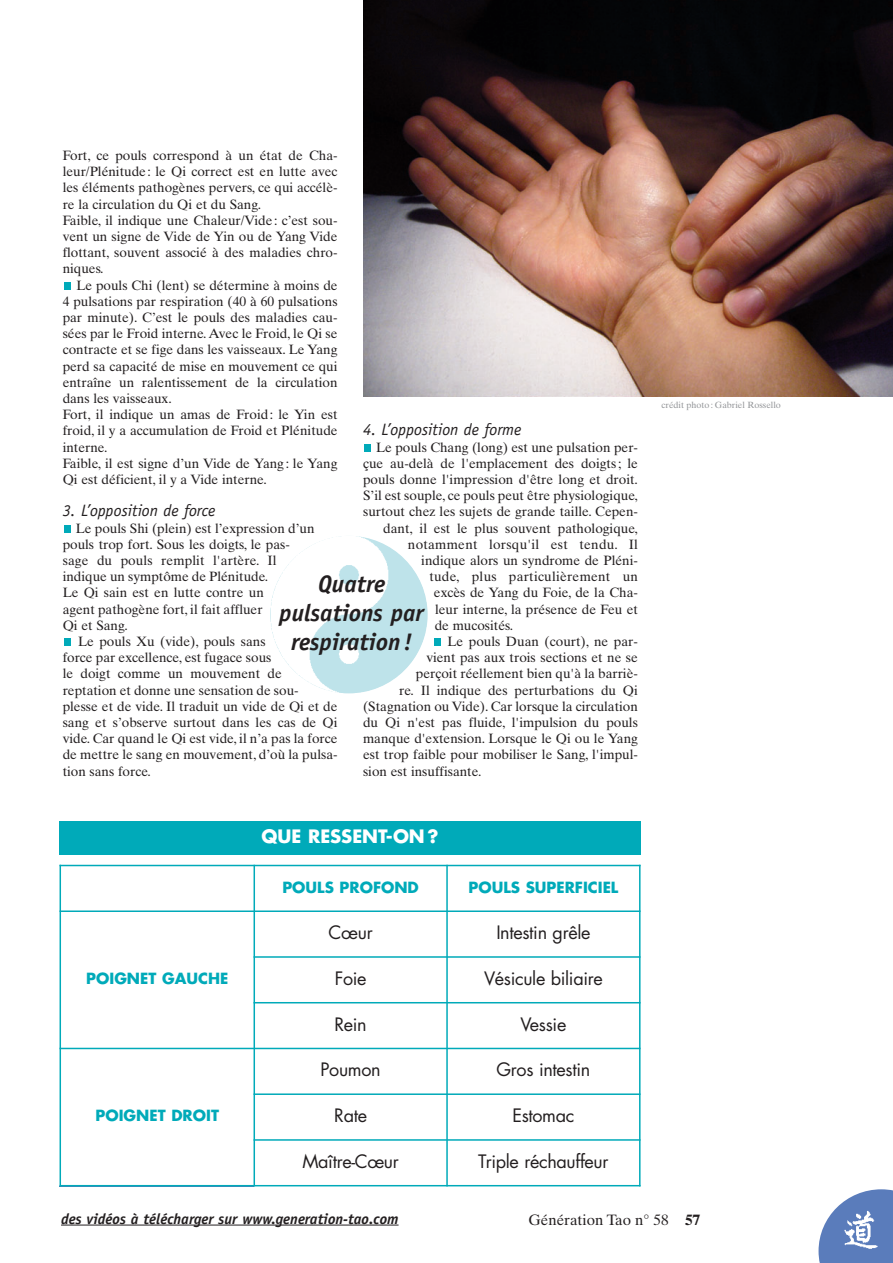
<style>
.page{position:relative;width:893px;height:1263px;background:#fff}
.page>*{position:absolute;margin:0;border:0;box-sizing:border-box;transform-origin:0 0}
.t1{font:italic 700 24px/28.8px "Officina Sans";color:#231f20;text-align:center}
.t2{font:18px "Futura";letter-spacing:-.02em;color:#231f20}
.t3{font:700 18px "Futura";color:#fff}
.t4{font:italic 16.5px "Officina Sans";color:#231f20}
.t5{font:700 15px "Futura";color:#00aab9}
.t6{font:italic 700 15px "Officina Sans";color:#231f20}
.t7{font:15px "Times Ten";color:#231f20}
.t8{font:13.5px/16.2px "Times Ten";color:#231f20}
.t9{font:13.5px "Times Ten";letter-spacing:.02em;color:#231f20}
.t10{font:9px "Times Ten";color:#939598}
.s1{font-weight:700}
</style>
<div class="page">
<svg style="left:818px;top:1189px;width:75px;height:74px"></svg>
<img style="left:843px;top:1208px;width:37px;height:43px">
<hr style="left:61px;top:1225px;width:338px;height:1px;background:#231f20">
<div style="left:434px;top:639px;width:6px;height:7px;background:#00aab9"></div>
<div style="left:365px;top:444px;width:6px;height:8px;background:#00aab9"></div>
<div style="left:64px;top:282px;width:7px;height:8px;background:#00aab9"></div>
<div style="left:64px;top:639px;width:7px;height:7px;background:#00aab9"></div>
<div style="left:64px;top:525px;width:7px;height:8px;background:#00aab9"></div>
<img style="left:364px;top:0;width:529px;height:396px">
<div style="left:60px;top:821px;width:581px;height:34px;background:#00aab9"></div>
<img style="left:270px;top:536px;width:158px;height:157px;border-radius:50%">
<hr style="left:60px;top:865px;width:1px;height:321px;background:#00aab9">
<hr style="left:254px;top:865px;width:1px;height:321px;background:#00aab9">
<hr style="left:446px;top:865px;width:2px;height:321px;background:#00aab9">
<hr style="left:639px;top:865px;width:2px;height:321px;background:#00aab9">
<hr style="left:60px;top:865px;width:581px;height:1px;background:#00aab9">
<hr style="left:60px;top:910px;width:581px;height:2px;background:#00aab9">
<hr style="left:254px;top:956px;width:387px;height:2px;background:#00aab9">
<hr style="left:254px;top:1002px;width:387px;height:1px;background:#00aab9">
<hr style="left:60px;top:1048px;width:581px;height:1px;background:#00aab9">
<hr style="left:254px;top:1093px;width:387px;height:2px;background:#00aab9">
<hr style="left:254px;top:1139px;width:387px;height:2px;background:#00aab9">
<hr style="left:60px;top:1185px;width:581px;height:1px;background:#00aab9">
<p class="t8" style="left:63px;top:149px;width:276px">Fort, ce pouls correspond à un état de Cha&shy;leur/Plénitude : le Qi correct est en lutte avec les éléments pathogènes pervers, ce qui accélè&shy;re la circulation du Qi et du Sang.<br>Faible, il indique une Chaleur/Vide : c’est sou&shy;vent un signe de Vide de Yin ou de Yang Vide flottant, souvent associé à des maladies chro&shy;niques.</p>
<p class="t8" style="left:63px;top:278px;width:276px;text-indent:14px">Le pouls Chi (lent) se détermine à moins de 4 pulsations par respiration (40 à 60 pulsations par minute). C’est le pouls des maladies cau&shy;sées par le Froid interne. Avec le Froid, le Qi se contracte et se fige dans les vaisseaux. Le Yang perd sa capacité de mise en mouvement ce qui entraîne un ralentissement de la circulation dans les vaisseaux.<br>Fort, il indique un amas de Froid : le Yin est froid, il y a accumulation de Froid et Plénitude interne.<br>Faible, il est signe d’un Vide de Yang : le Yang Qi est déficient, il y a Vide interne.</p>
<p class="t4" style="left:63px;top:504px;width:154px">3. L’opposition de force</p>
<p class="t8" style="left:76px;top:521px;width:240px">Le pouls Shi (plein) est l’expression d’un</p>
<p class="t8" style="left:63px;top:537px;width:229px">pouls trop fort. Sous les doigts, le pas-</p>
<p class="t8" style="left:63px;top:554px;width:215px">sage du pouls remplit l'artère. Il</p>
<p class="t8" style="left:63px;top:570px;width:207px">indique un symptôme de Plénitude.</p>
<p class="t8" style="left:63px;top:586px;width:203px">Le Qi sain est en lutte contre un</p>
<p class="t8" style="left:63px;top:602px;width:201px">agent pathogène fort, il fait affluer</p>
<p class="t8" style="left:63px;top:618px;width:67px">Qi et Sang.</p>
<p class="t8" style="left:78px;top:635px;width:189px">Le pouls Xu (vide), pouls sans</p>
<p class="t8" style="left:63px;top:651px;width:210px">force par excellence, est fugace sous</p>
<p class="t8" style="left:63px;top:667px;width:221px">le doigt comme un mouvement de</p>
<p class="t8" style="left:63px;top:683px;width:237px">reptation et donne une sensation de sou-</p>
<p class="t8" style="left:63px;top:699px;width:276px">plesse et de vide. Il traduit un vide de Qi et de</p>
<p class="t8" style="left:63px;top:716px;width:276px">sang et s’observe surtout dans les cas de Qi</p>
<p class="t8" style="left:63px;top:732px;width:276px">vide. Car quand le Qi est vide, il n’a pas la force</p>
<p class="t8" style="left:63px;top:748px;width:276px">de mettre le sang en mouvement, d’où la pulsa-</p>
<p class="t8" style="left:63px;top:764px;width:90px">tion sans force.</p>
<p class="t4" style="left:363px;top:423px;width:160px">4. L’opposition de forme</p>
<p class="t8" style="left:376px;top:440px;width:263px">Le pouls Chang (long) est une pulsation per-</p>
<p class="t8" style="left:363px;top:456px;width:276px">çue au-delà de l'emplacement des doigts ; le</p>
<p class="t8" style="left:363px;top:473px;width:276px">pouls donne l'impression d'être long et droit.</p>
<p class="t8" style="left:363px;top:489px;width:276px">S’il est souple, ce pouls peut être physiologique,</p>
<p class="t8" style="left:363px;top:505px;width:276px">surtout chez les sujets de grande taille. Cepen-</p>
<p class="t8" style="left:383px;top:521px;width:256px">dant, il est le plus souvent pathologique,</p>
<p class="t9" style="left:408px;top:539px;width:232px">notamment lorsqu'il est tendu. Il</p>
<p class="t8" style="left:421px;top:554px;width:218px">indique alors un syndrome de Pléni-</p>
<p class="t9" style="left:429px;top:572px;width:210px">tude, plus particulièrement un</p>
<p class="t8" style="left:434px;top:586px;width:206px">excès de Yang du Foie, de la Cha-</p>
<p class="t8" style="left:435px;top:602px;width:204px">leur interne, la présence de Feu et</p>
<p class="t8" style="left:435px;top:618px;width:80px">de mucosités.</p>
<p class="t8" style="left:447px;top:635px;width:192px">Le pouls Duan (court), ne par-</p>
<p class="t8" style="left:426px;top:651px;width:213px">vient pas aux trois sections et ne se</p>
<p class="t8" style="left:416px;top:667px;width:224px">perçoit réellement bien qu'à la barriè-</p>
<p class="t8" style="left:399px;top:683px;width:240px">re. Il indique des perturbations du Qi</p>
<p class="t8" style="left:363px;top:699px;width:276px">(Stagnation ou Vide). Car lorsque la circulation</p>
<p class="t8" style="left:363px;top:716px;width:276px">du Qi n'est pas fluide, l'impulsion du pouls</p>
<p class="t8" style="left:363px;top:732px;width:276px">manque d'extension. Lorsque le Qi ou le Yang</p>
<p class="t8" style="left:363px;top:748px;width:276px">est trop faible pour mobiliser le Sang, l'impul-</p>
<p class="t8" style="left:363px;top:764px;width:120px">sion est insuffisante.</p>
<h1 class="t1" style="left:279px;top:572px;width:146px">Quatre pulsations par respiration!</h1>
<h2 class="t3" style="left:261px;top:828px;width:179px">QUE RESSENT-ON ?</h2>
<p class="t5" style="left:86px;top:972px;width:144px">POIGNET GAUCHE</p>
<p class="t5" style="left:96px;top:1109px;width:125px">POIGNET DROIT</p>
<p class="t5" style="left:282px;top:880px;width:138px">POULS PROFOND</p>
<p class="t5" style="left:468px;top:880px;width:151px">POULS SUPERFICIEL</p>
<h2 class="t2" style="left:329px;top:924px;width:46px">Cœur</h2>
<h2 class="t2" style="left:496px;top:924px;width:96px">Intestin grêle</h2>
<h2 class="t2" style="left:335px;top:970px;width:33px">Foie</h2>
<h2 class="t2" style="left:484px;top:970px;width:120px">Vésicule biliaire</h2>
<h2 class="t2" style="left:334px;top:1016px;width:34px">Rein</h2>
<h2 class="t2" style="left:520px;top:1016px;width:47px">Vessie</h2>
<h2 class="t2" style="left:321px;top:1061px;width:62px">Poumon</h2>
<h2 class="t2" style="left:496px;top:1061px;width:95px">Gros intestin</h2>
<h2 class="t2" style="left:334px;top:1107px;width:34px">Rate</h2>
<h2 class="t2" style="left:512px;top:1107px;width:64px">Estomac</h2>
<h2 class="t2" style="left:302px;top:1153px;width:98px">Maître-Cœur</h2>
<h2 class="t2" style="left:478px;top:1153px;width:132px">Triple réchauffeur</h2>
<p class="t10" style="left:662px;top:402px;width:121px">crédit photo : Gabriel Rossello</p>
<p class="t6" style="left:61px;top:1213px;width:339px">des vidéos à télécharger sur www.generation-tao.com</p>
<p class="t7" style="left:528px;top:1214px;width:173px">Génération Tao n° 58 <span class="s1">57</span></p>
</div>
